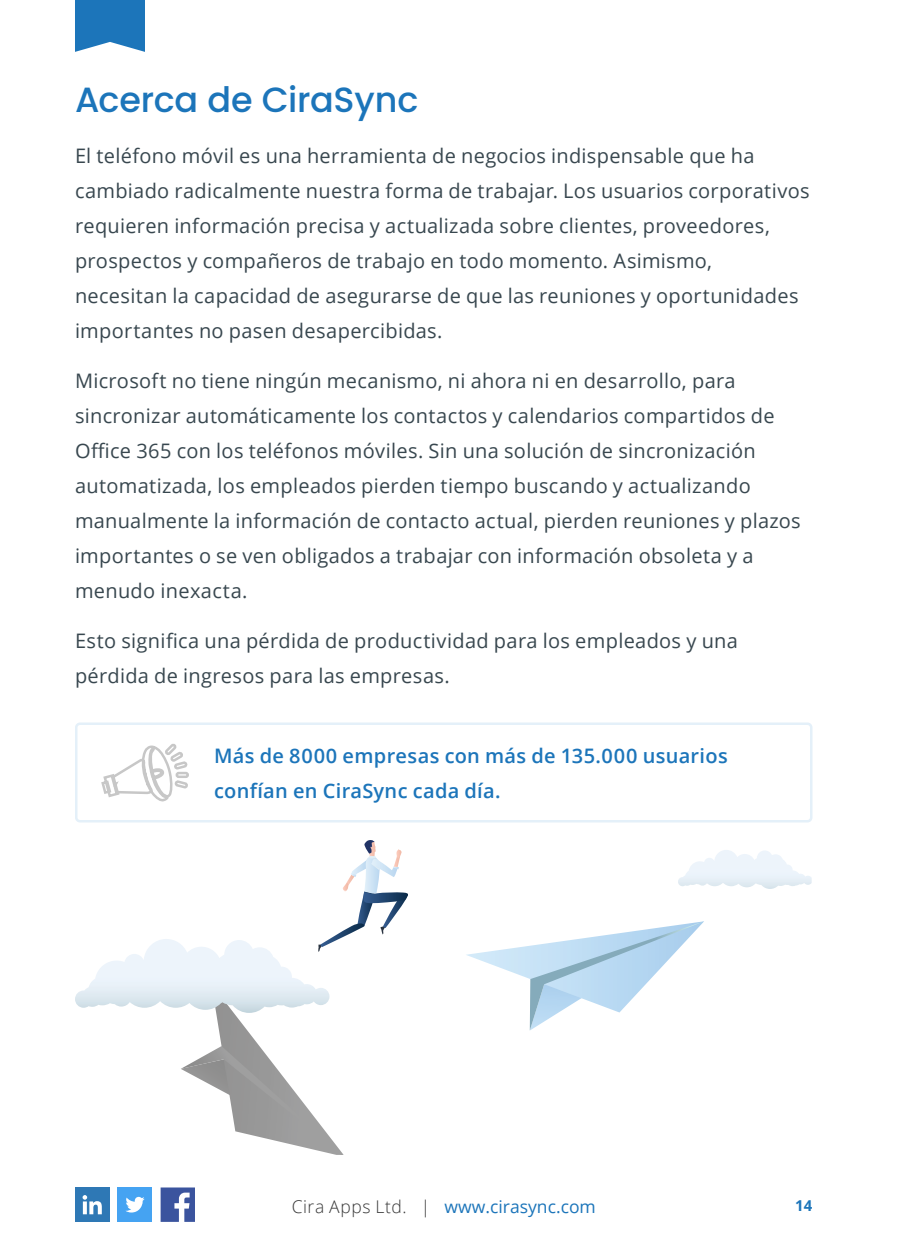
<style>
.page{position:relative;width:900px;height:1260px;background:#fff}
.page>*{position:absolute;margin:0;border:0;box-sizing:border-box;transform-origin:0 0}
.t1{font:500 35px "Poppins";letter-spacing:-.005em;color:#1c75ba}
.t2{font:20px/35px "Open Sans";letter-spacing:.015em;color:#38474f}
.t3{font:600 20px/35px "Open Sans";letter-spacing:.015em;color:#1c75ba}
.t4{font:17.5px "Open Sans";color:#1c75ba}
.t5{font:700 15px "Open Sans";color:#1c75ba}
.s1{font-weight:300;color:#383838}
</style>
<div class="page">
<svg style="left:75px;top:0;width:70px;height:52px;background:#3282c0"></svg>
<svg style="left:466px;top:921px;width:238px;height:109px"></svg>
<svg style="left:678px;top:850px;width:134px;height:39px"></svg>
<svg style="left:75px;top:840px;width:333px;height:315px"></svg>
<div style="left:118px;top:1188px;width:34px;height:34px;background:#45a3f2"></div>
<svg style="left:125px;top:1196px;width:20px;height:17px"></svg>
<div style="left:75px;top:1188px;width:34px;height:34px;background:#2e78b5"></div>
<svg style="left:83px;top:1195px;width:19px;height:19px"></svg>
<svg style="left:161px;top:1188px;width:34px;height:34px"></svg>
<div style="left:75px;top:722px;width:737px;height:100px;border:2px solid #e4f0f9;border-radius:4px"></div>
<svg style="left:101px;top:744px;width:88px;height:58px"></svg>
<h1 class="t1" style="left:75px;top:79px;width:345px">Acerca de CiraSync</h1>
<p class="t2" style="left:75px;top:138px;width:736px">El teléfono móvil es una herramienta de negocios indispensable que ha cambiado radicalmente nuestra forma de trabajar. Los usuarios corporativos requieren información precisa y actualizada sobre clientes, proveedores, prospectos y compañeros de trabajo en todo momento. Asimismo,<br>necesitan la capacidad de asegurarse de que las reuniones y oportunidades importantes no pasen desapercibidas.</p>
<p class="t2" style="left:75px;top:363px;width:727px">Microsoft no tiene ningún mecanismo, ni ahora ni en desarrollo, para sincronizar automáticamente los contactos y calendarios compartidos de Office 365 con los teléfonos móviles. Sin una solución de sincronización automatizada, los empleados pierden tiempo buscando y actualizando manualmente la información de contacto actual, pierden reuniones y plazos importantes o se ven obligados a trabajar con información obsoleta y a menudo inexacta.</p>
<p class="t2" style="left:75px;top:623px;width:664px">Esto significa una pérdida de productividad para los empleados y una pérdida de ingresos para las empresas.</p>
<p class="t3" style="left:214px;top:738px;width:515px">Más de 8000 empresas con más de 135.000 usuarios confían en CiraSync cada día.</p>
<p class="t4" style="left:292px;top:1195px;width:306px"><span class="s1">Cira Apps Ltd. |</span> www.cirasync.com</p>
<p class="t5" style="left:795px;top:1195px;width:19px">14</p>
</div>
